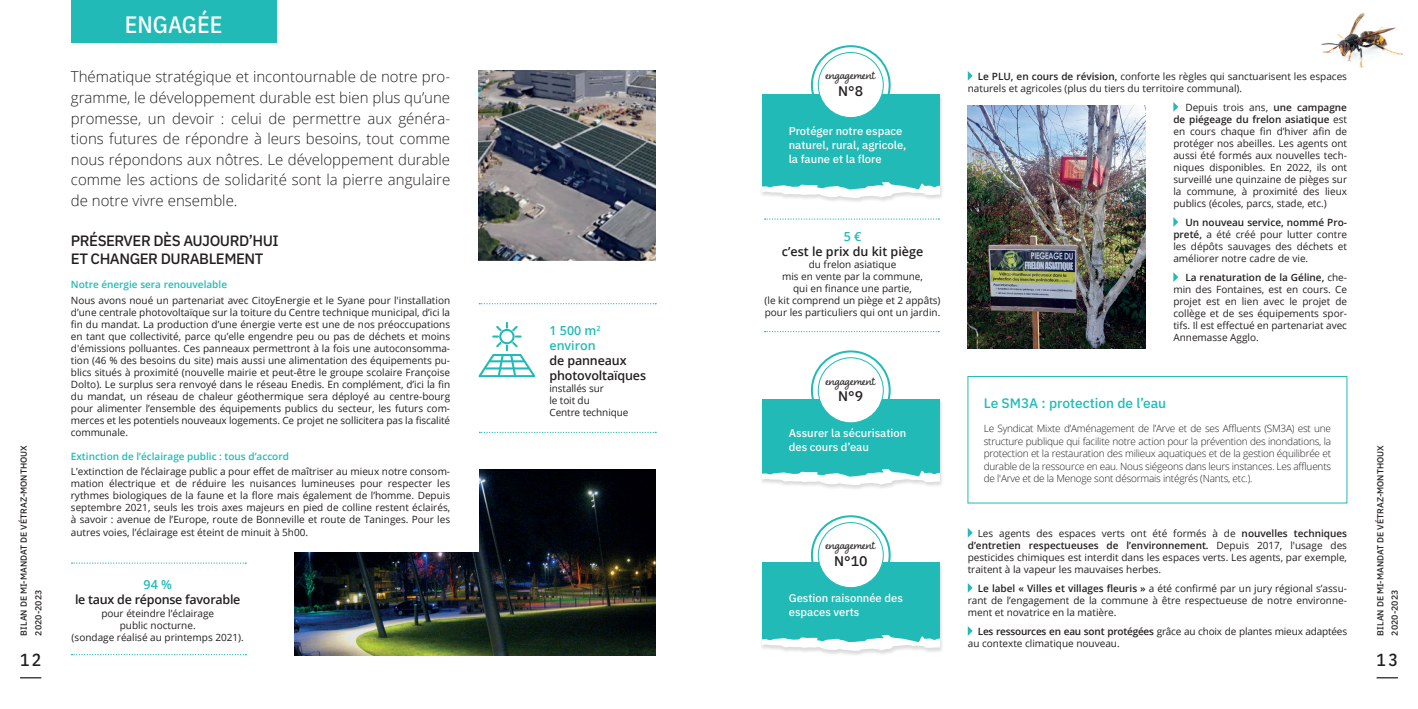
<style>
.page{position:relative;width:1418px;height:709px;background:#fff}
.page>*{position:absolute;margin:0;border:0;box-sizing:border-box;transform-origin:0 0}
.t1{font:500 23.75px "IBM Plex Sans Cond";color:#fff}
.t2{font:500 17.5px "IBM Plex Sans Cond";color:#231f20}
.t3{font:300 15px/20.6px "Open Sans";color:#231f20;text-align:justify}
.t4{font:500 15px "IBM Plex Sans";letter-spacing:-.03em;color:#231f20}
.t5{font:14px "Charcuterie Cursive";color:#231f20}
.t6{font:500 14px "IBM Plex Sans";color:#231f20}
.t7{font:500 13.75px "IBM Plex Sans";color:#21bab7}
.t8{font:600 12.5px/15px "Open Sans";letter-spacing:-.01em;color:#231f20}
.t9{font:600 12.5px "Open Sans";color:#21bab7}
.t10{font:500 11.25px/13.8px "IBM Plex Sans";color:#fff}
.t11{font:10px/12px "Open Sans";color:#231f20;text-align:justify}
.t12{font:300 10px/12.5px "Open Sans";letter-spacing:-.02em;color:#231f20;text-align:justify}
.t13{font:10px/12px "Open Sans";letter-spacing:-.02em;color:#231f20}
.t14{font:600 10px "Open Sans";color:#21bab7}
.t15{font:500 8.75px/14.4px "IBM Plex Sans";color:#231f20}
.s1{font-weight:600}
</style>
<div class="page">
<img style="left:1321px;top:13px;width:82px;height:55px">
<img style="left:967px;top:105px;width:177px;height:243px">
<svg style="left:478px;top:322px;width:57px;height:55px"></svg>
<svg style="left:479px;top:303px;width:177px;height:1px"></svg>
<svg style="left:479px;top:432px;width:177px;height:1px"></svg>
<svg style="left:71px;top:562px;width:175px;height:1px"></svg>
<svg style="left:71px;top:654px;width:175px;height:1px"></svg>
<div style="left:811px;top:45px;width:79px;height:80px;border:2px solid #21bab7;border-radius:50%"></div>
<svg style="left:764px;top:218px;width:175px;height:2px"></svg>
<svg style="left:764px;top:331px;width:175px;height:1px"></svg>
<div style="left:760px;top:94px;width:183px;height:109px;background:#231f20;opacity:.16"></div>
<div style="left:762px;top:94px;width:177px;height:95px;background:#21bab7"></div>
<svg style="left:762px;top:182px;width:177px;height:16px"></svg>
<div style="left:818px;top:53px;width:65px;height:65px;background:#fff;border-radius:50%"></div>
<div style="left:818px;top:52px;width:65px;height:66px;border:1px solid #21bab7;border-radius:50%"></div>
<div style="left:967px;top:376px;width:379px;height:127px;background:#fff;border:1px solid #21bab7"></div>
<div style="left:811px;top:350px;width:79px;height:80px;border:2px solid #21bab7;border-radius:50%"></div>
<div style="left:760px;top:398px;width:183px;height:92px;background:#231f20;opacity:.16"></div>
<div style="left:762px;top:399px;width:177px;height:77px;background:#21bab7"></div>
<svg style="left:762px;top:469px;width:177px;height:16px"></svg>
<div style="left:818px;top:358px;width:65px;height:65px;background:#fff;border-radius:50%"></div>
<div style="left:818px;top:357px;width:65px;height:66px;border:1px solid #21bab7;border-radius:50%"></div>
<div style="left:811px;top:515px;width:79px;height:80px;border:2px solid #21bab7;border-radius:50%"></div>
<div style="left:760px;top:562px;width:183px;height:94px;background:#231f20;opacity:.16"></div>
<div style="left:762px;top:563px;width:177px;height:79px;background:#21bab7"></div>
<svg style="left:762px;top:634px;width:177px;height:16px"></svg>
<div style="left:818px;top:522px;width:65px;height:65px;background:#fff;border-radius:50%"></div>
<div style="left:818px;top:522px;width:65px;height:66px;border:1px solid #21bab7;border-radius:50%"></div>
<svg style="left:967px;top:528px;width:5px;height:9px"></svg>
<svg style="left:967px;top:583px;width:5px;height:9px"></svg>
<svg style="left:967px;top:626px;width:5px;height:10px"></svg>
<img style="left:294px;top:469px;width:362px;height:187px">
<div style="left:230px;top:393px;width:248px;height:158px;background:#fff"></div>
<img style="left:478px;top:71px;width:178px;height:189px">
<svg style="left:967px;top:71px;width:5px;height:10px"></svg>
<svg style="left:1173px;top:102px;width:5px;height:10px"></svg>
<svg style="left:1173px;top:217px;width:5px;height:10px"></svg>
<svg style="left:1173px;top:272px;width:5px;height:10px"></svg>
<div style="left:71px;top:0;width:205px;height:43px;background:#21bab7"></div>
<svg style="left:20px;top:677px;width:21px;height:1px"></svg>
<svg style="left:1376px;top:677px;width:21px;height:1px"></svg>
<p class="t15" style="left:16px;top:635px;width:192px;rotate:-90deg">BILAN DE MI-MANDAT DE VÉTRAZ-MONTHOUX<br>2020-2023</p>
<h2 class="t2" style="left:20px;top:646px;width:23px">12</h2>
<h1 class="t1" style="left:125px;top:6px;width:99px">ENGAGÉE</h1>
<p class="t3" style="left:71px;top:66px;width:381px">Thématique stratégique et incontournable de notre pro&shy;gramme, le développement durable est bien plus qu’une promesse, un devoir : celui de permettre aux généra&shy;tions futures de répondre à leurs besoins, tout comme nous répondons aux nôtres. Le développement durable comme les actions de solidarité sont la pierre angulaire de notre vivre ensemble.</p>
<p class="t4" style="left:71px;top:229px;width:209px">PRÉSERVER DÈS AUJOURD’HUI</p>
<p class="t4" style="left:71px;top:247px;width:194px">ET CHANGER DURABLEMENT</p>
<p class="t14" style="left:71px;top:278px;width:158px">Notre énergie sera renouvelable</p>
<p class="t11" style="left:71px;top:294px;width:381px">Nous avons noué un partenariat avec CitoyEnergie et le Syane pour l'installation d’une centrale photovoltaïque sur la toiture du Centre technique municipal, d’ici la fin du mandat. La production d’une énergie verte est une de nos préoccupations en tant que collectivité, parce qu’elle engendre peu ou pas de déchets et moins d'émissions polluantes. Ces panneaux permettront à la fois une autoconsomma&shy;tion (46 % des besoins du site) mais aussi une alimentation des équipements pu&shy;blics situés à proximité (nouvelle mairie et peut-être le groupe scolaire Françoise Dolto). Le surplus sera renvoyé dans le réseau Enedis. En complément, d’ici la fin du mandat, un réseau de chaleur géothermique sera déployé au centre-bourg pour alimenter l’ensemble des équipements publics du secteur, les futurs com&shy;merces et les potentiels nouveaux logements. Ce projet ne sollicitera pas la fiscalité communale.</p>
<p class="t14" style="left:71px;top:449px;width:219px">Extinction de l’éclairage public : tous d’accord</p>
<p class="t11" style="left:71px;top:465px;width:381px">L’extinction de l’éclairage public a pour effet de maîtriser au mieux notre consom&shy;mation électrique et de réduire les nuisances lumineuses pour respecter les rythmes biologiques de la faune et la flore mais également de l’homme. Depuis septembre 2021, seuls les trois axes majeurs en pied de colline restent éclairés, à savoir : avenue de l’Europe, route de Bonneville et route de Taninges. Pour les autres voies, l’éclairage est éteint de minuit à 5h00.</p>
<p class="t9" style="left:144px;top:576px;width:30px">94 %</p>
<p class="t8" style="left:75px;top:592px;width:167px">le taux de réponse favorable</p>
<p class="t11" style="left:101px;top:606px;width:114px;text-align:center">pour éteindre l’éclairage public nocturne.</p>
<p class="t11" style="left:72px;top:630px;width:174px">(sondage réalisé au printemps 2021).</p>
<p class="t9" style="left:549px;top:322px;width:53px">1 500 m<sup>2</sup></p>
<p class="t9" style="left:549px;top:337px;width:48px">environ</p>
<p class="t8" style="left:549px;top:353px;width:98px">de panneaux photovoltaïques</p>
<p class="t11" style="left:549px;top:382px;width:80px;text-align:left">installés sur<br>le toit du<br>Centre technique</p>
<p class="t5" style="left:825px;top:66px;width:52px">engagement</p>
<p class="t6" style="left:838px;top:80px;width:26px">N°8</p>
<p class="t10" style="left:788px;top:124px;width:119px">Protéger notre espace naturel, rural, agricole, la faune et la flore</p>
<p class="t9" style="left:843px;top:228px;width:19px">5 €</p>
<p class="t8" style="left:782px;top:244px;width:143px">c’est le prix du kit piège</p>
<p class="t11" style="left:782px;top:258px;width:142px;text-align:center">du frelon asiatique<br>mis en vente par la commune, qui en finance une partie,</p>
<p class="t11" style="left:764px;top:294px;width:177px">(le kit comprend un piège et 2 appâts) pour les particuliers qui ont un jardin.</p>
<p class="t5" style="left:825px;top:371px;width:52px">engagement</p>
<p class="t6" style="left:838px;top:385px;width:26px">N°9</p>
<p class="t10" style="left:788px;top:425px;width:119px">Assurer la sécurisation des cours d’eau</p>
<p class="t5" style="left:825px;top:536px;width:52px">engagement</p>
<p class="t6" style="left:834px;top:550px;width:35px">N°10</p>
<p class="t10" style="left:788px;top:590px;width:116px">Gestion raisonnée des espaces verts</p>
<p class="t11" style="left:967px;top:70px;width:381px;text-indent:10px"><span class="s1">Le PLU, en cours de révision,</span> conforte les règles qui sanctuarisent les espaces naturels et agricoles (plus du tiers du territoire communal).</p>
<p class="t11" style="left:1173px;top:101px;width:175px;text-indent:12px">Depuis trois ans, <span class="s1">une campagne de piégeage du frelon asiatique</span> est en cours chaque fin d’hiver afin de protéger nos abeilles. Les agents ont aussi été formés aux nouvelles tech&shy;niques disponibles. En 2022, ils ont surveillé une quinzaine de pièges sur la commune, à proximité des lieux publics (écoles, parcs, stade, etc.)</p>
<p class="t11" style="left:1173px;top:216px;width:175px;text-indent:12px"><span class="s1">Un nouveau service, nommé Pro&shy;preté,</span> a été créé pour lutter contre les dépôts sauvages des déchets et améliorer notre cadre de vie.</p>
<p class="t11" style="left:1173px;top:271px;width:175px;text-indent:12px"><span class="s1">La renaturation de la Géline,</span> che&shy;min des Fontaines, est en cours. Ce projet est en lien avec le projet de collège et de ses équipements spor&shy;tifs. Il est effectué en partenariat avec Annemasse Agglo.</p>
<p class="t7" style="left:983px;top:392px;width:184px">Le SM3A : protection de l’eau</p>
<p class="t12" style="left:983px;top:422px;width:349px">Le Syndicat Mixte d’Aménagement de l’Arve et de ses Affluents (SM3A) est une structure publique qui facilite notre action pour la prévention des inondations, la protection et la restauration des milieux aquatiques et de la gestion équilibrée et durable de la ressource en eau. Nous siégeons dans leurs instances. Les affluents de l'Arve et de la Menoge sont désormais intégrés (Nants, etc.).</p>
<p class="t11" style="left:967px;top:527px;width:381px;text-indent:10px">Les agents des espaces verts ont été formés à de <span class="s1">nouvelles techniques d’entretien respectueuses de l’environnement.</span> Depuis 2017, l'usage des pesticides chimiques est interdit dans les espaces verts. Les agents, par exemple, traitent à la vapeur les mauvaises herbes.</p>
<p class="t11" style="left:967px;top:582px;width:381px;text-indent:10px"><span class="s1">Le label « Villes et villages fleuris »</span> a été confirmé par un jury régional s’assu&shy;rant de l’engagement de la commune à être respectueuse de notre environne&shy;ment et novatrice en la matière.</p>
<p class="t13" style="left:967px;top:625px;width:381px;text-indent:10px"><span class="s1">Les ressources en eau sont protégées</span> grâce au choix de plantes mieux adaptées au contexte climatique nouveau.</p>
<p class="t15" style="left:1372px;top:635px;width:192px;rotate:-90deg">BILAN DE MI-MANDAT DE VÉTRAZ-MONTHOUX<br>2020-2023</p>
<h2 class="t2" style="left:1376px;top:646px;width:23px">13</h2>
</div>
